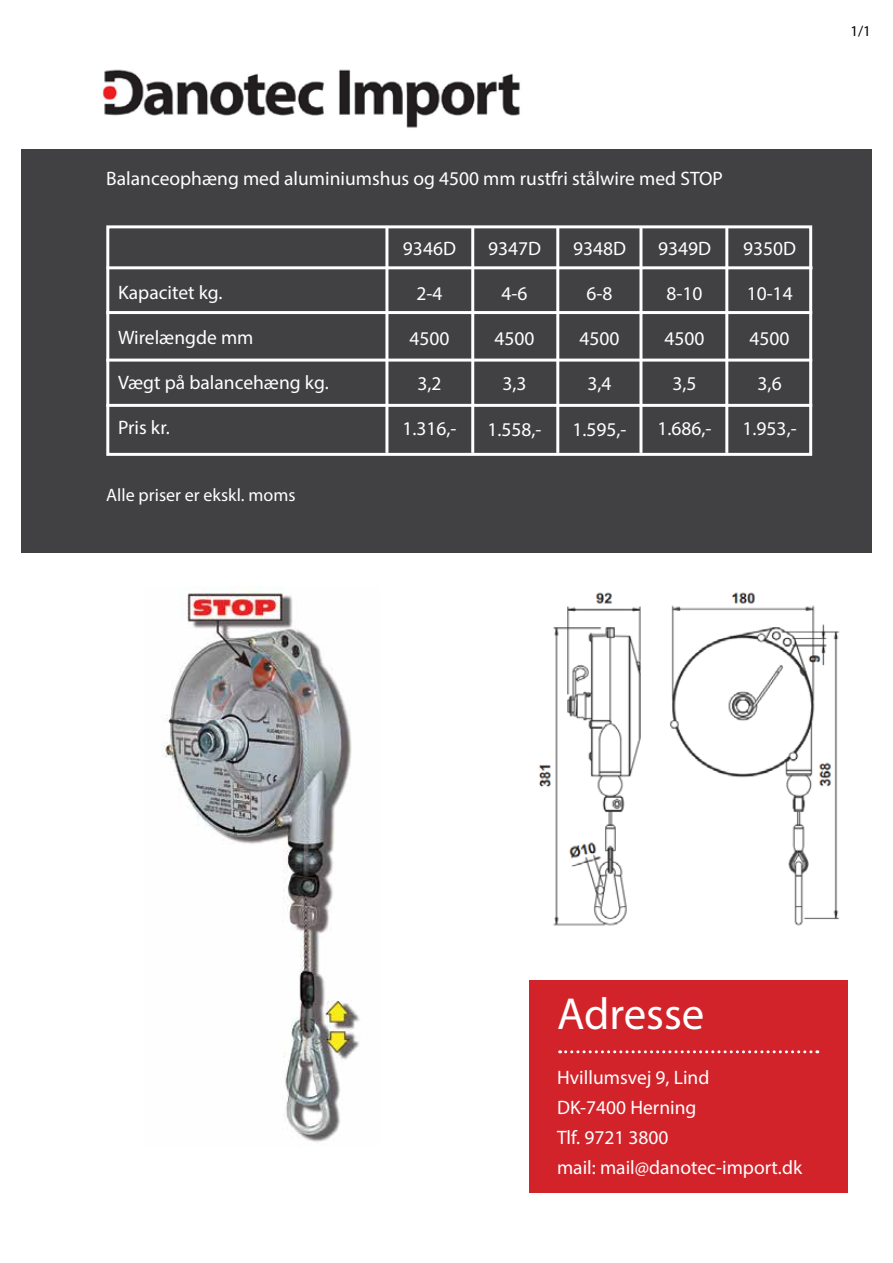
<style>
.page{position:relative;width:893px;height:1263px;background:#fff}
.page>*{position:absolute;margin:0;border:0;box-sizing:border-box;transform-origin:0 0}
.t1{font:45px "Myriad Pro";color:#fff}
.t2{font:19.5px/30px "Myriad Pro";color:#fff}
.t3{font:18px "Myriad Pro";color:#fff}
.t4{font:15px "Myriad Pro";color:#000}
</style>
<div class="page">
<div style="left:529px;top:980px;width:319px;height:213px;background:#d2232a"></div>
<img style="left:101px;top:69px;width:419px;height:59px">
<div style="left:21px;top:149px;width:851px;height:404px;background:#414042"></div>
<hr style="left:106px;top:311px;width:706px;height:3px;background:#fff">
<hr style="left:106px;top:359px;width:706px;height:3px;background:#fff">
<hr style="left:106px;top:404px;width:706px;height:3px;background:#fff">
<hr style="left:385px;top:227px;width:3px;height:226px;background:#fff">
<hr style="left:471px;top:227px;width:3px;height:226px;background:#fff">
<hr style="left:556px;top:227px;width:3px;height:226px;background:#fff">
<hr style="left:725px;top:227px;width:3px;height:226px;background:#fff">
<div style="left:106px;top:225px;width:706px;height:231px;border:3px solid #fff"></div>
<svg style="left:560px;top:1050px;width:258px;height:3px"></svg>
<img style="left:539px;top:592px;width:301px;height:334px">
<img style="left:161px;top:587px;width:199px;height:555px">
<hr style="left:107px;top:266px;width:705px;height:3px;background:#fff">
<hr style="left:639px;top:227px;width:3px;height:226px;background:#fff">
<p class="t2" style="left:106px;top:163px;width:618px">Balanceophæng med aluminiumshus og 4500 mm rustfri stålwire med STOP</p>
<p class="t2" style="left:118px;top:277px;width:106px">Kapacitet kg.</p>
<p class="t2" style="left:118px;top:322px;width:137px">Wirelængde mm</p>
<p class="t2" style="left:118px;top:367px;width:212px">Vægt på balancehæng kg.</p>
<p class="t2" style="left:118px;top:412px;width:53px">Pris kr.</p>
<p class="t3" style="left:106px;top:484px;width:191px">Alle priser er ekskl. moms</p>
<p class="t2" style="left:403px;top:233px;width:55px">9346D</p>
<p class="t2" style="left:416px;top:278px;width:27px">2-4</p>
<p class="t2" style="left:409px;top:323px;width:42px">4500</p>
<p class="t2" style="left:417px;top:368px;width:26px">3,2</p>
<p class="t2" style="left:402px;top:413px;width:56px">1.316,-</p>
<p class="t2" style="left:488px;top:233px;width:55px">9347D</p>
<p class="t2" style="left:501px;top:278px;width:27px">4-6</p>
<p class="t2" style="left:494px;top:323px;width:42px">4500</p>
<p class="t2" style="left:502px;top:368px;width:26px">3,3</p>
<p class="t2" style="left:487px;top:414px;width:56px">1.558,-</p>
<p class="t2" style="left:573px;top:233px;width:55px">9348D</p>
<p class="t2" style="left:586px;top:278px;width:27px">6-8</p>
<p class="t2" style="left:579px;top:323px;width:42px">4500</p>
<p class="t2" style="left:587px;top:368px;width:26px">3,4</p>
<p class="t2" style="left:572px;top:414px;width:56px">1.595,-</p>
<p class="t2" style="left:658px;top:233px;width:55px">9349D</p>
<p class="t2" style="left:667px;top:278px;width:37px">8-10</p>
<p class="t2" style="left:665px;top:323px;width:42px">4500</p>
<p class="t2" style="left:673px;top:368px;width:26px">3,5</p>
<p class="t2" style="left:657px;top:413px;width:56px">1.686,-</p>
<p class="t2" style="left:743px;top:233px;width:55px">9350D</p>
<p class="t2" style="left:747px;top:278px;width:48px">10-14</p>
<p class="t2" style="left:750px;top:323px;width:42px">4500</p>
<p class="t2" style="left:758px;top:368px;width:26px">3,6</p>
<p class="t2" style="left:743px;top:413px;width:56px">1.953,-</p>
<p class="t4" style="left:850px;top:21px;width:22px">1/1</p>
<h1 class="t1" style="left:557px;top:986px;width:149px">Adresse</h1>
<p class="t2" style="left:557px;top:1062px;width:247px">Hvillumsvej 9, Lind<br>DK-7400 Herning<br>Tlf. 9721 3800<br>mail: mail@danotec-import.dk</p>
</div>
